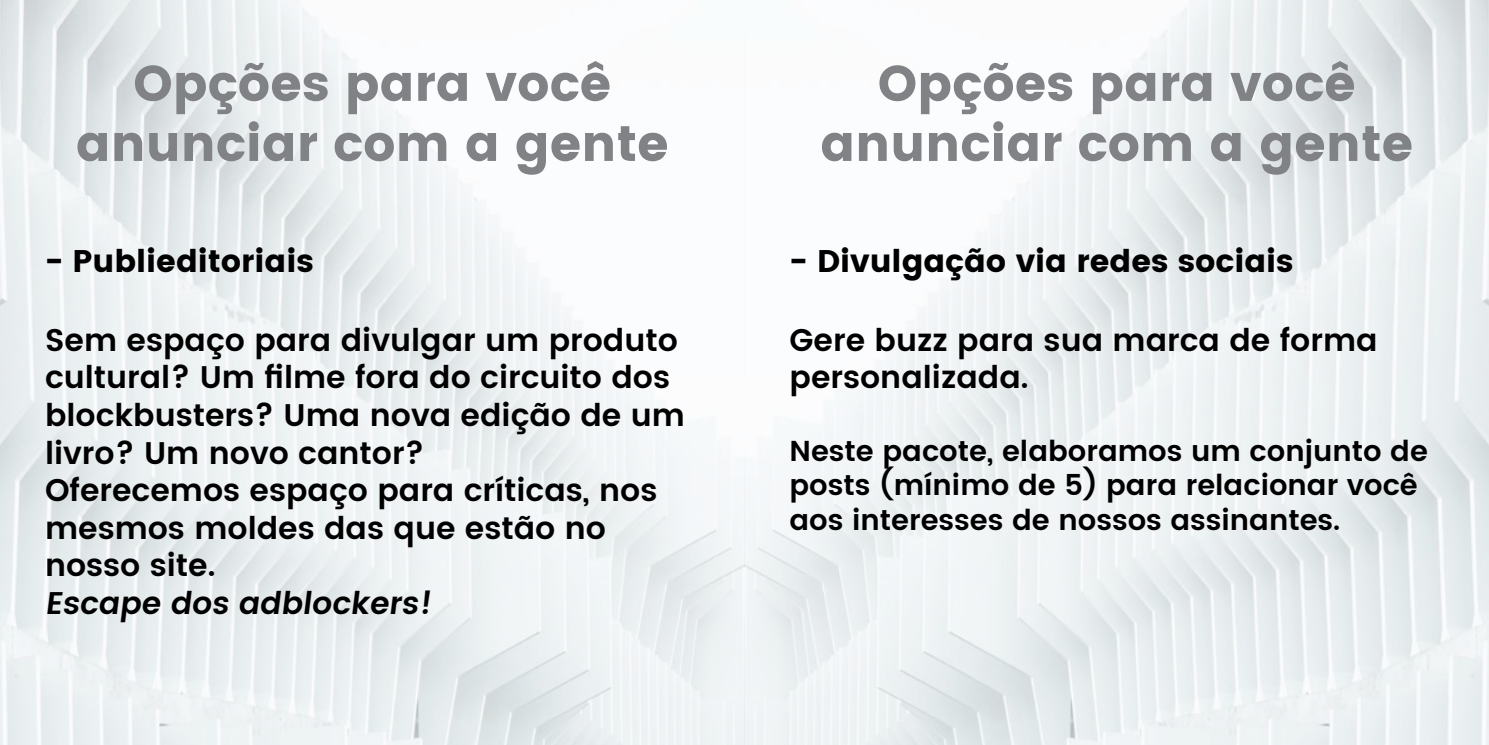
<style>
.page{position:relative;width:1489px;height:745px;background:#fff}
.page>*{position:absolute;margin:0;border:0;box-sizing:border-box;transform-origin:0 0}
.t1{font:50px/60px "Poppins";color:#808285;text-align:center}
.t2{font:600 31.25px/37.5px "Poppins";color:#000}
.t3{font:31.25px "Poppins";color:#000}
.t4{font:600 28.75px/34.5px "Poppins";color:#000}
</style>
<div class="page">
<img style="left:0;top:0;width:1488px;height:744px">
<h1 class="t1" style="left:76px;top:53px;width:594px">Opções para você anunciar com a gente</h1>
<p class="t3" style="left:45px;top:243px;width:270px">- Publieditoriais</p>
<p class="t2" style="left:45px;top:322px;width:641px">Sem espaço para divulgar um produto cultural? Um filme fora do circuito dos blockbusters? Uma nova edição de um livro? Um novo cantor?<br>Oferecemos espaço para críticas, nos mesmos moldes das que estão no nosso site.<br>Escape dos adblockers!</p>
<h1 class="t1" style="left:820px;top:53px;width:594px">Opções para você anunciar com a gente</h1>
<p class="t3" style="left:789px;top:243px;width:505px">- Divulgação via redes sociais</p>
<p class="t2" style="left:789px;top:322px;width:589px">Gere buzz para sua marca de forma personalizada.</p>
<p class="t4" style="left:789px;top:434px;width:640px">Neste pacote, elaboramos um conjunto de posts (mínimo de 5) para relacionar você aos interesses de nossos assinantes.</p>
</div>
